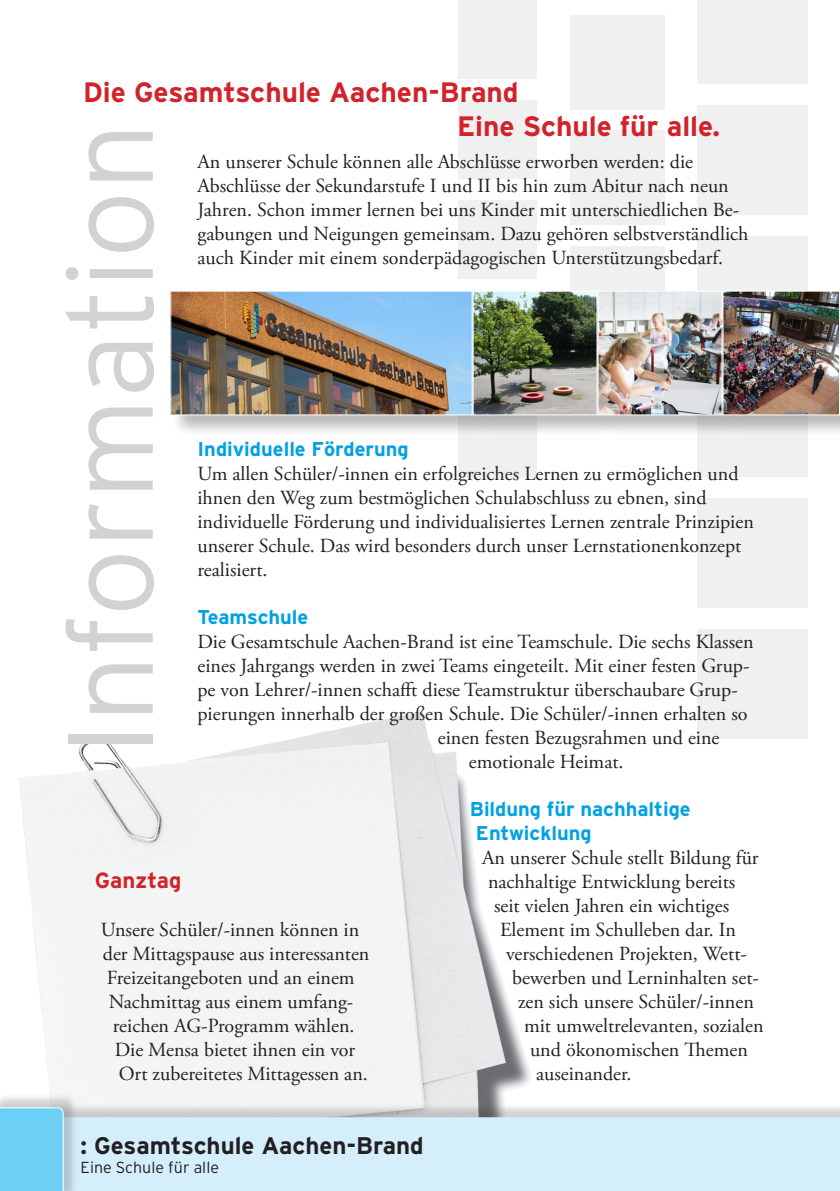
<style>
.page{position:relative;width:840px;height:1191px;background:#fff}
.page>*{position:absolute;margin:0;border:0;box-sizing:border-box;transform-origin:0 0}
.t1{font:300 120px "Interstate Plus";color:#d1d2d4}
.t2{font:700 28px/33.6px "Interstate Plus";color:#d1232a}
.t3{font:700 24px "Interstate Plus";color:#231f20}
.t4{font:700 22px "Interstate Plus";color:#d1232a}
.t5{font:20px/24px "Adobe Garamond Pro";color:#231f20}
.t6{font:700 20px "Interstate Plus";color:#00a1e3}
.t7{font:300 16px "Interstate Plus";color:#231f20}
</style>
<div class="page">
<img style="left:19px;top:711px;width:511px;height:392px">
<div style="left:458px;top:0;width:78px;height:79px;background:#f0f0f0"></div>
<div style="left:458px;top:100px;width:78px;height:79px;background:#f0f0f0"></div>
<div style="left:458px;top:200px;width:78px;height:78px;background:#f0f0f0"></div>
<div style="left:458px;top:399px;width:78px;height:79px;background:#f0f0f0"></div>
<div style="left:697px;top:0;width:110px;height:84px;background:#f0f0f0"></div>
<div style="left:697px;top:105px;width:110px;height:110px;background:#f0f0f0"></div>
<div style="left:697px;top:236px;width:110px;height:110px;background:#f0f0f0"></div>
<div style="left:697px;top:367px;width:110px;height:110px;background:#f0f0f0"></div>
<div style="left:697px;top:498px;width:110px;height:110px;background:#f0f0f0"></div>
<div style="left:697px;top:629px;width:110px;height:110px;background:#f0f0f0"></div>
<div style="left:569px;top:16px;width:95px;height:94px;background:#f0f0f0"></div>
<div style="left:569px;top:131px;width:95px;height:94px;background:#f0f0f0"></div>
<div style="left:569px;top:246px;width:95px;height:94px;background:#f0f0f0"></div>
<div style="left:0;top:1103px;width:839px;height:88px;background:#231f20;opacity:.2"></div>
<div style="left:78px;top:1117px;width:761px;height:74px;background:#d4effb"></div>
<div style="left:0;top:1093px;width:78px;height:98px;background:#231f20;opacity:.2"></div>
<div style="left:0;top:1107px;width:64px;height:84px;background:#6bcff6"></div>
<div style="left:170px;top:291px;width:324px;height:147px;background:#231f20;opacity:.3"></div>
<img style="left:172px;top:293px;width:298px;height:120px">
<div style="left:170px;top:291px;width:302px;height:124px;border:1px solid #fff"></div>
<div style="left:472px;top:291px;width:147px;height:147px;background:#231f20;opacity:.3"></div>
<div style="left:472px;top:291px;width:125px;height:124px;border:1px solid #fff"></div>
<div style="left:597px;top:291px;width:147px;height:147px;background:#231f20;opacity:.3"></div>
<div style="left:597px;top:291px;width:125px;height:124px;border:1px solid #fff"></div>
<div style="left:722px;top:291px;width:117px;height:147px;background:#231f20;opacity:.3"></div>
<div style="left:722px;top:291px;width:117px;height:124px;border:1px solid #fff"></div>
<p class="t2" style="left:457px;top:75px;width:264px;text-indent:-374px">Die Gesamtschule Aachen-Brand<br>Eine Schule für alle.</p>
<p class="t1" style="left:43px;top:755px;width:634px;rotate:-90deg">Information</p>
<p class="t5" style="left:197px;top:150px;width:552px">An unserer Schule können alle Abschlüsse erworben werden: die Abschlüsse der Sekundarstufe I und II bis hin zum Abitur nach neun Jahren. Schon immer lernen bei uns Kinder mit unterschiedlichen Be&shy;gabungen und Neigungen gemeinsam. Dazu gehören selbstverständlich auch Kinder mit einem sonderpädagogischen Unterstützungsbedarf.</p>
<p class="t6" style="left:197px;top:438px;width:212px">Individuelle Förderung</p>
<p class="t5" style="left:197px;top:462px;width:557px">Um allen Schüler/-innen ein erfolgreiches Lernen zu ermöglichen und ihnen den Weg zum bestmöglichen Schulabschluss zu ebnen, sind individuelle Förderung und individualisiertes Lernen zentrale Prinzipien unserer Schule. Das wird besonders durch unser Lernstationenkonzept realisiert.</p>
<p class="t6" style="left:197px;top:606px;width:112px">Teamschule</p>
<p class="t5" style="left:197px;top:630px;width:557px">Die Gesamtschule Aachen-Brand ist eine Teamschule. Die sechs Klassen</p>
<p class="t5" style="left:197px;top:654px;width:553px">eines Jahrgangs werden in zwei Teams eingeteilt. Mit einer festen Grup-</p>
<p class="t5" style="left:197px;top:678px;width:541px">pe von Lehrer/-innen schafft diese Teamstruktur überschaubare Grup-</p>
<p class="t5" style="left:197px;top:702px;width:551px">pierungen innerhalb der großen Schule. Die Schüler/-innen erhalten so</p>
<p class="t5" style="left:437px;top:726px;width:283px">einen festen Bezugsrahmen und eine</p>
<p class="t5" style="left:468px;top:750px;width:156px">emotionale Heimat.</p>
<p class="t6" style="left:469px;top:798px;width:222px">Bildung für nachhaltige</p>
<p class="t6" style="left:475px;top:822px;width:117px">Entwicklung</p>
<p class="t5" style="left:481px;top:846px;width:278px">An unserer Schule stellt Bildung für</p>
<p class="t5" style="left:487px;top:870px;width:249px">nachhaltige Entwicklung bereits</p>
<p class="t5" style="left:493px;top:894px;width:237px">seit vielen Jahren ein wichtiges</p>
<p class="t5" style="left:499px;top:918px;width:237px">Element im Schulleben dar. In</p>
<p class="t5" style="left:505px;top:942px;width:242px">verschiedenen Projekten, Wett-</p>
<p class="t5" style="left:511px;top:966px;width:248px">bewerben und Lerninhalten set-</p>
<p class="t5" style="left:517px;top:990px;width:237px">zen sich unsere Schüler/-innen</p>
<p class="t5" style="left:523px;top:1014px;width:241px">mit umweltrelevanten, sozialen</p>
<p class="t5" style="left:529px;top:1038px;width:219px">und ökonomischen Themen</p>
<p class="t5" style="left:535px;top:1062px;width:97px">auseinander.</p>
<p class="t4" style="left:95px;top:868px;width:88px">Ganztag</p>
<p class="t5" style="left:101px;top:918px;width:270px;text-align:center">Unsere Schüler/-innen können in der Mittagspause aus interessanten<br>Freizeitangeboten und an einem<br>Nachmittag aus einem umfang&shy;reichen AG-Programm wählen.</p>
<p class="t5" style="left:115px;top:1038px;width:254px">Die Mensa bietet ihnen ein vor<br>Ort zubereitetes Mittagessen an.</p>
<p class="t3" style="left:81px;top:1132px;width:344px">: Gesamtschule Aachen-Brand</p>
<p class="t7" style="left:81px;top:1158px;width:140px">Eine Schule für alle</p>
</div>
